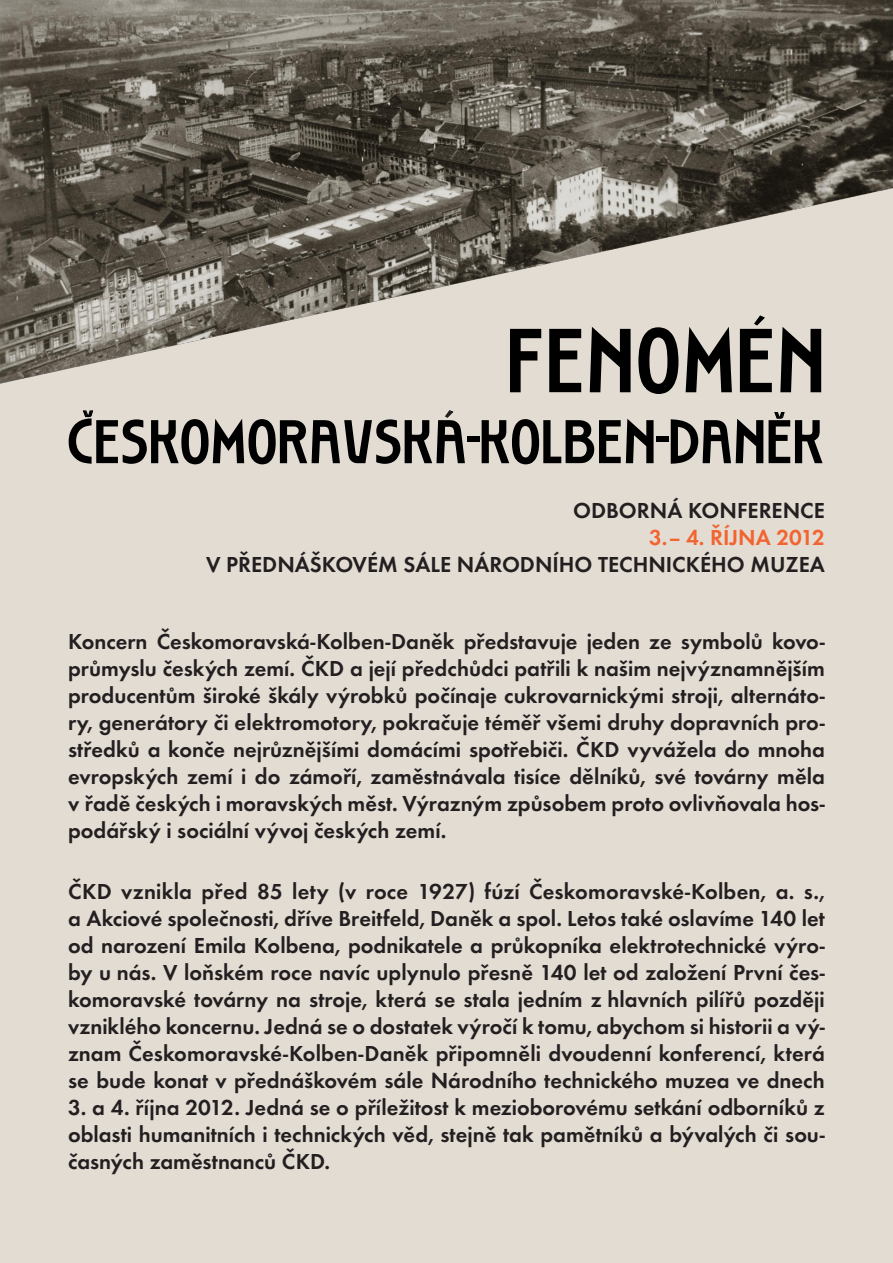
<style>
.page{position:relative;width:893px;height:1263px;background:#e3dcd3}
.page>*{position:absolute;margin:0;border:0;box-sizing:border-box;transform-origin:0 0}
.t1{font:95.1px "Roslyn MN";letter-spacing:.01em;color:#000}
.t2{font:64.5px "Roslyn MN";color:#000}
.t3{font:52.5px "Futura TOT";color:#000}
.t4{font:38.25px "Futura TOT";color:#231f20}
.t5{font:600 22.5px/27px "Futura TOT";color:#231f20;text-align:justify}
.t6{font:600 22.5px "Futura TOT";color:#f26430}
</style>
<div class="page">
<img style="left:0;top:0;width:893px;height:384px">
<svg style="left:445px;top:410px;width:9px;height:8px"></svg>
<svg style="left:753px;top:315px;width:12px;height:11px"></svg>
<svg style="left:82px;top:410px;width:12px;height:8px"></svg>
<svg style="left:774px;top:412px;width:11px;height:7px"></svg>
<h3 class="t3" style="left:744px;top:302px;width:28px">´</h3>
<h1 class="t1" style="left:507px;top:310px;width:320px">FENOMEN</h1>
<h3 class="t4" style="left:438px;top:400px;width:21px">´</h3>
<h2 class="t2" style="left:66px;top:407px;width:760px">CESKOMORAVSKA<sup>-</sup>KOLBEN<sup>-</sup>DANEK</h2>
<p class="t5" style="left:573px;top:496px;width:253px">ODBORNÁ KONFERENCE</p>
<p class="t6" style="left:649px;top:523px;width:177px">3.– 4. ŘÍJNA 2012</p>
<p class="t5" style="left:206px;top:550px;width:620px">V PŘEDNÁŠKOVÉM SÁLE NÁRODNÍHO TECHNICKÉHO MUZEA</p>
<p class="t5" style="left:68px;top:628px;width:758px">Koncern Českomoravská-Kolben-Daněk představuje jeden ze symbolů kovo&shy;průmyslu českých zemí. ČKD a její předchůdci patřili k našim nejvýznamnějším producentům široké škály výrobků počínaje cukrovarnickými stroji, alternáto&shy;ry, generátory či elektromotory, pokračuje téměř všemi druhy dopravních pro&shy;středků a konče nejrůznějšími domácími spotřebiči. ČKD vyvážela do mnoha evropských zemí i do zámoří, zaměstnávala tisíce dělníků, své továrny měla v řadě českých i moravských měst. Výrazným způsobem proto ovlivňovala hos&shy;podářský i sociální vývoj českých zemí.</p>
<p class="t5" style="left:68px;top:878px;width:758px">ČKD vznikla před 85 lety (v roce 1927) fúzí Českomoravské-Kolben, a. s., a Akciové společnosti, dříve Breitfeld, Daněk a spol. Letos také oslavíme 140 let od narození Emila Kolbena, podnikatele a průkopníka elektrotechnické výro&shy;by u nás. V loňském roce navíc uplynulo přesně 140 let od založení První čes&shy;komoravské továrny na stroje, která se stala jedním z hlavních pilířů později vzniklého koncernu. Jedná se o dostatek výročí k tomu, abychom si historii a vý&shy;znam Českomoravské-Kolben-Daněk připomněli dvoudenní konferencí, která se bude konat v přednáškovém sále Národního technického muzea ve dnech</p>
<p class="t5" style="left:68px;top:1094px;width:758px">3. a 4. října 2012. Jedná se o příležitost k mezioborovému setkání odborníků z oblasti humanitních i technických věd, stejně tak pamětníků a bývalých či sou&shy;časných zaměstnanců ČKD.</p>
</div>
